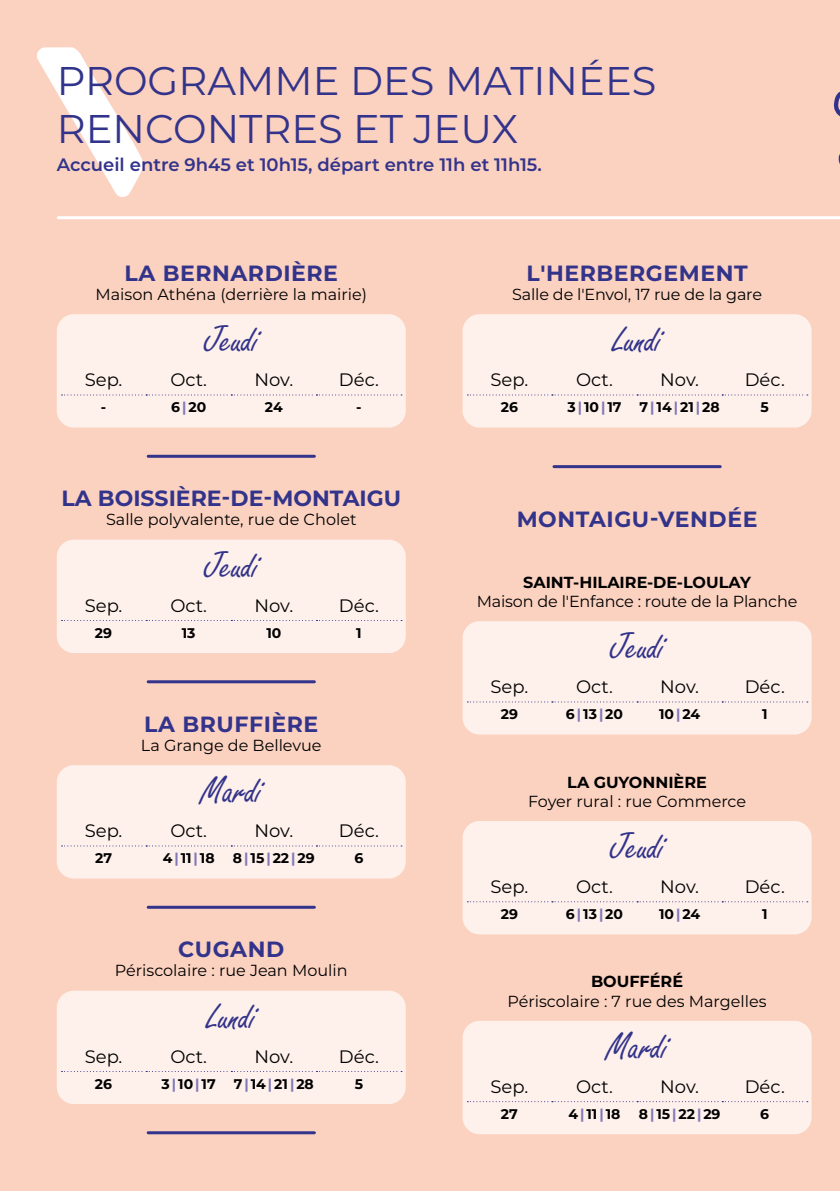
<style>
.page{position:relative;width:840px;height:1191px;background:#fff}
.page>*{position:absolute;margin:0;border:0;box-sizing:border-box;transform-origin:0 0}
.t1{font:40px "Freestyle Script";color:#32338a}
.t2{font:40px/48px "Montserrat";color:#32338a}
.t3{font:700 22px "Montserrat";letter-spacing:.025em;color:#32338a}
.t4{font:700 22px "Montserrat";color:#32338a}
.t5{font:18px "Montserrat";color:#000}
.t6{font:600 18px "Montserrat";color:#32338a}
.t7{font:16px "Montserrat";color:#000}
.t8{font:700 16px "Montserrat";color:#000}
.t9{font:700 14px "Montserrat";color:#000}
.s1{color:#7f78b7}
</style>
<div class="page">
<div style="left:0;top:0;width:839px;height:1191px;background:#fbd1c0"></div>
<svg style="left:37px;top:47px;width:106px;height:150px"></svg>
<hr style="left:58px;top:216px;width:781px;height:3px;background:#fff">
<div style="left:57px;top:314px;width:348px;height:113px;background:#fef0ea;border-radius:17px"></div>
<svg style="left:61px;top:394px;width:341px;height:1px"></svg>
<div style="left:57px;top:990px;width:348px;height:114px;background:#fef0ea;border-radius:17px"></div>
<svg style="left:61px;top:1071px;width:341px;height:1px"></svg>
<div style="left:57px;top:765px;width:348px;height:113px;background:#fef0ea;border-radius:17px"></div>
<svg style="left:61px;top:845px;width:341px;height:1px"></svg>
<div style="left:57px;top:539px;width:348px;height:114px;background:#fef0ea;border-radius:17px"></div>
<svg style="left:61px;top:620px;width:341px;height:1px"></svg>
<hr style="left:148px;top:455px;width:166px;height:3px;background:#32338a">
<hr style="left:148px;top:680px;width:166px;height:3px;background:#32338a">
<hr style="left:148px;top:905px;width:166px;height:3px;background:#32338a">
<hr style="left:148px;top:1131px;width:166px;height:3px;background:#32338a">
<hr style="left:553px;top:465px;width:166px;height:3px;background:#32338a">
<div style="left:462px;top:314px;width:349px;height:113px;background:#fef0ea;border-radius:17px"></div>
<svg style="left:467px;top:394px;width:340px;height:1px"></svg>
<div style="left:462px;top:621px;width:349px;height:113px;background:#fef0ea;border-radius:17px"></div>
<svg style="left:467px;top:701px;width:340px;height:1px"></svg>
<div style="left:462px;top:821px;width:349px;height:113px;background:#fef0ea;border-radius:17px"></div>
<svg style="left:467px;top:901px;width:340px;height:1px"></svg>
<div style="left:462px;top:1020px;width:349px;height:114px;background:#fef0ea;border-radius:17px"></div>
<svg style="left:467px;top:1101px;width:340px;height:1px"></svg>
<svg style="left:829px;top:92px;width:10px;height:128px"></svg>
<h1 class="t2" style="left:57px;top:56px;width:600px">PROGRAMME DES MATINÉES<br>RENCONTRES ET JEUX</h1>
<p class="t6" style="left:57px;top:152px;width:486px">Accueil entre 9h45 et 10h15, départ entre 11h et 11h15.</p>
<h2 class="t3" style="left:124px;top:257px;width:215px">LA BERNARDIÈRE</h2>
<p class="t7" style="left:95px;top:283px;width:273px">Maison Athéna (derrière la mairie)</p>
<h1 class="t1" style="left:204px;top:318px;width:56px">Jeudi</h1>
<p class="t5" style="left:85px;top:368px;width:39px">Sep.</p>
<p class="t5" style="left:170px;top:368px;width:38px">Oct.</p>
<p class="t5" style="left:254px;top:368px;width:40px">Nov.</p>
<p class="t5" style="left:339px;top:368px;width:42px">Déc.</p>
<p class="t9" style="left:101px;top:397px;width:7px">-</p>
<p class="t9" style="left:171px;top:397px;width:36px">6 <span class="s1">|</span> 20</p>
<p class="t9" style="left:265px;top:397px;width:19px">24</p>
<p class="t9" style="left:356px;top:397px;width:7px">-</p>
<h2 class="t4" style="left:61px;top:482px;width:341px">LA BOISSIÈRE-DE-MONTAIGU</h2>
<p class="t7" style="left:106px;top:509px;width:252px">Salle polyvalente, rue de Cholet</p>
<h1 class="t1" style="left:204px;top:543px;width:56px">Jeudi</h1>
<p class="t5" style="left:85px;top:593px;width:39px">Sep.</p>
<p class="t5" style="left:170px;top:593px;width:38px">Oct.</p>
<p class="t5" style="left:254px;top:593px;width:40px">Nov.</p>
<p class="t5" style="left:339px;top:593px;width:42px">Déc.</p>
<p class="t9" style="left:95px;top:622px;width:19px">29</p>
<p class="t9" style="left:182px;top:622px;width:15px">13</p>
<p class="t9" style="left:266px;top:622px;width:16px">10</p>
<p class="t9" style="left:356px;top:622px;width:7px">1</p>
<h2 class="t3" style="left:144px;top:708px;width:175px">LA BRUFFIÈRE</h2>
<p class="t7" style="left:141px;top:734px;width:182px">La Grange de Bellevue</p>
<h1 class="t1" style="left:201px;top:769px;width:63px">Mardi</h1>
<p class="t5" style="left:85px;top:818px;width:39px">Sep.</p>
<p class="t5" style="left:170px;top:818px;width:38px">Oct.</p>
<p class="t5" style="left:254px;top:818px;width:40px">Nov.</p>
<p class="t5" style="left:339px;top:818px;width:42px">Déc.</p>
<p class="t9" style="left:95px;top:848px;width:18px">27</p>
<p class="t9" style="left:163px;top:848px;width:53px">4 <span class="s1">|</span> 11 <span class="s1">|</span> 18</p>
<p class="t9" style="left:233px;top:848px;width:83px">8 <span class="s1">|</span> 15 <span class="s1">|</span> 22 <span class="s1">|</span> 29</p>
<p class="t9" style="left:354px;top:848px;width:10px">6</p>
<h2 class="t3" style="left:178px;top:933px;width:107px">CUGAND</h2>
<p class="t7" style="left:115px;top:959px;width:234px">Périscolaire : rue Jean Moulin</p>
<h1 class="t1" style="left:207px;top:994px;width:50px">Lundi</h1>
<p class="t5" style="left:85px;top:1044px;width:39px">Sep.</p>
<p class="t5" style="left:170px;top:1044px;width:38px">Oct.</p>
<p class="t5" style="left:254px;top:1044px;width:40px">Nov.</p>
<p class="t5" style="left:339px;top:1044px;width:42px">Déc.</p>
<p class="t9" style="left:95px;top:1073px;width:19px">26</p>
<p class="t9" style="left:161px;top:1073px;width:56px">3 <span class="s1">|</span> 10 <span class="s1">|</span> 17</p>
<p class="t9" style="left:234px;top:1073px;width:81px">7 <span class="s1">|</span> 14 <span class="s1">|</span> 21 <span class="s1">|</span> 28</p>
<p class="t9" style="left:354px;top:1073px;width:10px">5</p>
<h2 class="t3" style="left:526px;top:257px;width:222px">L'HERBERGEMENT</h2>
<p class="t7" style="left:512px;top:283px;width:251px">Salle de l'Envol, 17 rue de la gare</p>
<h1 class="t1" style="left:612px;top:318px;width:50px">Lundi</h1>
<p class="t5" style="left:490px;top:368px;width:39px">Sep.</p>
<p class="t5" style="left:576px;top:368px;width:38px">Oct.</p>
<p class="t5" style="left:660px;top:368px;width:40px">Nov.</p>
<p class="t5" style="left:744px;top:368px;width:42px">Déc.</p>
<p class="t9" style="left:500px;top:397px;width:19px">26</p>
<p class="t9" style="left:567px;top:397px;width:56px">3 <span class="s1">|</span> 10 <span class="s1">|</span> 17</p>
<p class="t9" style="left:639px;top:397px;width:81px">7 <span class="s1">|</span> 14 <span class="s1">|</span> 21 <span class="s1">|</span> 28</p>
<p class="t9" style="left:760px;top:397px;width:10px">5</p>
<h2 class="t3" style="left:516px;top:503px;width:242px">MONTAIGU-VENDÉE</h2>
<p class="t8" style="left:523px;top:570px;width:229px">SAINT-HILAIRE-DE-LOULAY</p>
<p class="t7" style="left:476px;top:590px;width:322px">Maison de l'Enfance : route de la Planche</p>
<h1 class="t1" style="left:609px;top:625px;width:56px">Jeudi</h1>
<p class="t5" style="left:490px;top:674px;width:39px">Sep.</p>
<p class="t5" style="left:576px;top:674px;width:38px">Oct.</p>
<p class="t5" style="left:660px;top:674px;width:40px">Nov.</p>
<p class="t5" style="left:744px;top:674px;width:42px">Déc.</p>
<p class="t9" style="left:500px;top:704px;width:19px">29</p>
<p class="t9" style="left:565px;top:704px;width:59px">6 <span class="s1">|</span> 13 <span class="s1">|</span> 20</p>
<p class="t9" style="left:658px;top:704px;width:43px">10 <span class="s1">|</span> 24</p>
<p class="t9" style="left:761px;top:704px;width:7px">1</p>
<p class="t8" style="left:567px;top:770px;width:141px">LA GUYONNIÈRE</p>
<p class="t7" style="left:527px;top:790px;width:219px">Foyer rural : rue Commerce</p>
<h1 class="t1" style="left:609px;top:825px;width:56px">Jeudi</h1>
<p class="t5" style="left:490px;top:874px;width:39px">Sep.</p>
<p class="t5" style="left:576px;top:874px;width:38px">Oct.</p>
<p class="t5" style="left:660px;top:874px;width:40px">Nov.</p>
<p class="t5" style="left:744px;top:874px;width:42px">Déc.</p>
<p class="t9" style="left:500px;top:904px;width:19px">29</p>
<p class="t9" style="left:565px;top:904px;width:59px">6 <span class="s1">|</span> 13 <span class="s1">|</span> 20</p>
<p class="t9" style="left:658px;top:904px;width:43px">10 <span class="s1">|</span> 24</p>
<p class="t9" style="left:761px;top:904px;width:7px">1</p>
<p class="t8" style="left:590px;top:970px;width:94px">BOUFFÉRÉ</p>
<p class="t7" style="left:507px;top:990px;width:260px">Périscolaire : 7 rue des Margelles</p>
<h1 class="t1" style="left:606px;top:1024px;width:63px">Mardi</h1>
<p class="t5" style="left:490px;top:1074px;width:39px">Sep.</p>
<p class="t5" style="left:576px;top:1074px;width:38px">Oct.</p>
<p class="t5" style="left:660px;top:1074px;width:40px">Nov.</p>
<p class="t5" style="left:744px;top:1074px;width:42px">Déc.</p>
<p class="t9" style="left:500px;top:1103px;width:18px">27</p>
<p class="t9" style="left:568px;top:1103px;width:53px">4 <span class="s1">|</span> 11 <span class="s1">|</span> 18</p>
<p class="t9" style="left:638px;top:1103px;width:83px">8 <span class="s1">|</span> 15 <span class="s1">|</span> 22 <span class="s1">|</span> 29</p>
<p class="t9" style="left:759px;top:1103px;width:10px">6</p>
</div>
